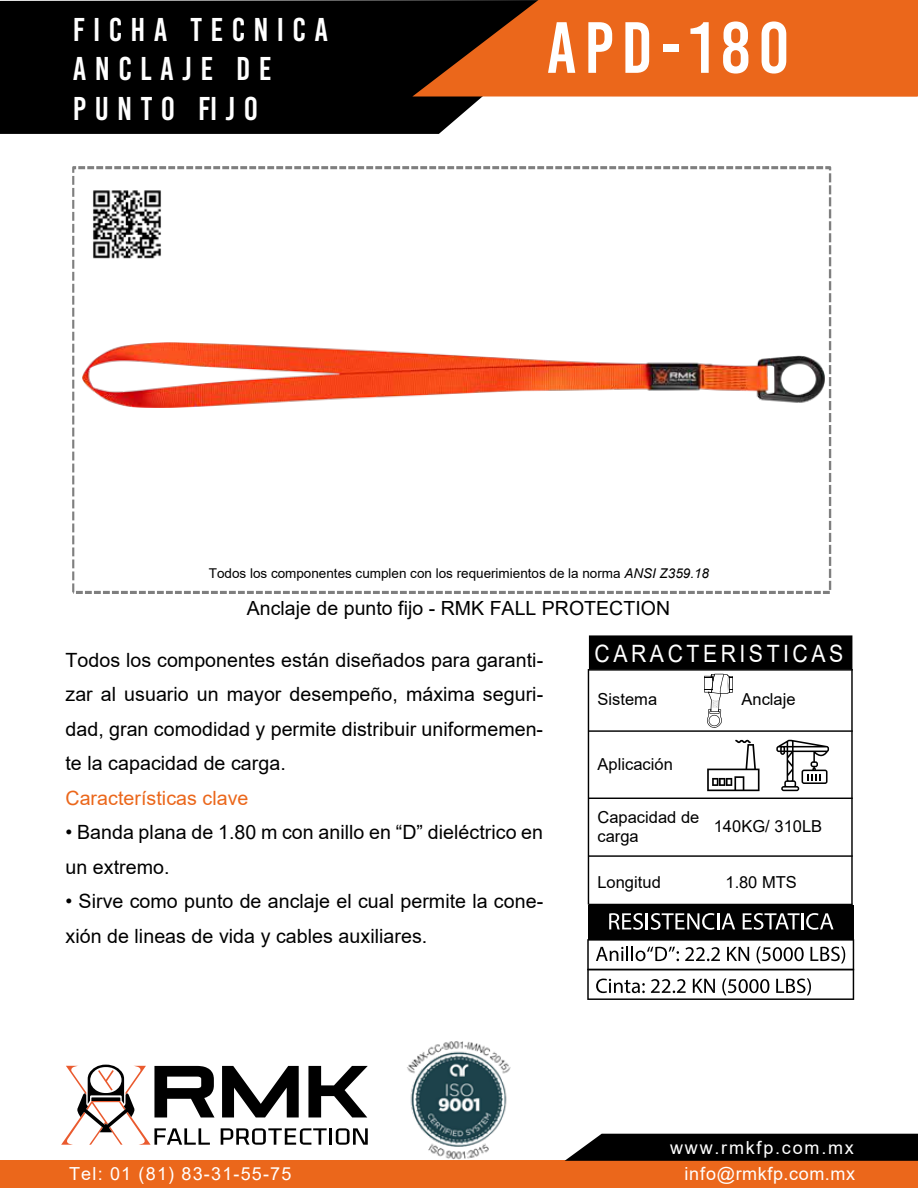
<style>
.page{position:relative;width:918px;height:1188px;background:#fff}
.page>*{position:absolute;margin:0;border:0;box-sizing:border-box;transform-origin:0 0}
.t1{font:72.3px "Bebas Kai";letter-spacing:.105em;color:#fff}
.t2{font:33px/39.6px "Bebas Kai";letter-spacing:.255em;color:#fff}
.t3{font:23.85px "Arial";letter-spacing:.165em;color:#fff;scale:.89 1}
.t4{font:19.65px/34.5px "Arial";color:#000}
.t5{font:19.65px "Arial";color:#eb671b}
.t6{font:19.5px "Arial";color:#000}
.t7{font:18px "Arial";letter-spacing:.065em;color:#fff}
.t8{font:18px "Arial";letter-spacing:.03em;color:#fff}
.t9{font:18px "Arial";letter-spacing:.1em;color:#fff}
.t10{font:16.5px/19.8px "Arial";color:#000}
.t11{font:13.5px "Arial";color:#000}
.s1{font-style:italic}
</style>
<div class="page">
<svg style="left:72px;top:166px;width:759px;height:428px"></svg>
<div style="left:0;top:1161px;width:918px;height:27px;background:#eb671b"></div>
<div style="left:0;top:0;width:482px;height:134px;background:#000"></div>
<svg style="left:412px;top:0;width:506px;height:97px;background:#cd5a18"></svg>
<img style="left:403px;top:1041px;width:112px;height:120px">
<svg style="left:565px;top:1134px;width:353px;height:27px;background:#0e0d0d"></svg>
<svg style="left:222px;top:1066px;width:77px;height:51px"></svg>
<svg style="left:308px;top:1066px;width:60px;height:51px"></svg>
<svg style="left:221px;top:1128px;width:147px;height:17px"></svg>
<svg style="left:61px;top:1065px;width:154px;height:80px"></svg>
<img style="left:91px;top:188px;width:71px;height:71px">
<hr style="left:588px;top:730px;width:265px;height:2px;background:#000">
<hr style="left:588px;top:798px;width:265px;height:1px;background:#000">
<hr style="left:588px;top:855px;width:265px;height:2px;background:#000">
<hr style="left:588px;top:669px;width:1px;height:235px;background:#000">
<hr style="left:851px;top:669px;width:2px;height:235px;background:#000">
<hr style="left:588px;top:904px;width:265px;height:1px;background:#000">
<svg style="left:707px;top:739px;width:53px;height:52px"></svg>
<svg style="left:776px;top:740px;width:53px;height:51px"></svg>
<svg style="left:589px;top:635px;width:263px;height:93px"></svg>
<img style="left:83px;top:343px;width:741px;height:65px">
<div style="left:588px;top:905px;width:265px;height:35px;background:#010101"></div>
<svg style="left:609px;top:913px;width:126px;height:17px"></svg>
<svg style="left:743px;top:913px;width:91px;height:17px"></svg>
<svg style="left:587px;top:939px;width:267px;height:61px"></svg>
<h2 class="t2" style="left:73px;top:10px;width:257px">FICHA TECNICA<br>ANCLAJE DE<br>PUNTO FIJO</h2>
<h1 class="t1" style="left:547px;top:9px;width:244px">APD-180</h1>
<p class="t11" style="left:209px;top:564px;width:502px">Todos los componentes cumplen con los requerimientos de la norma <span class="s1">ANSI Z359.18</span></p>
<p class="t6" style="left:247px;top:595px;width:425px">Anclaje de punto fijo - RMK FALL PROTECTION</p>
<p class="t4" style="left:65px;top:642px;width:479px;text-align:justify">Todos los componentes están diseñados para garanti&shy;zar al usuario un mayor desempeño, máxima seguri&shy;dad, gran comodidad y permite distribuir uniformemen&shy;te la capacidad de carga.</p>
<p class="t5" style="left:65px;top:784px;width:185px">Características clave</p>
<p class="t4" style="left:65px;top:815px;width:479px">• Banda plana de 1.80 m con anillo en “D” dieléctrico en un extremo.</p>
<p class="t4" style="left:65px;top:884px;width:479px">• Sirve como punto de anclaje el cual permite la cone&shy;xión de lineas de vida y cables auxiliares.</p>
<p class="t3" style="left:595px;top:637px;width:281px">CARACTERISTICAS</p>
<p class="t10" style="left:741px;top:689px;width:56px">Anclaje</p>
<p class="t10" style="left:597px;top:689px;width:61px">Sistema</p>
<p class="t10" style="left:597px;top:754px;width:77px">Aplicación</p>
<p class="t10" style="left:597px;top:807px;width:104px">Capacidad de carga</p>
<p class="t10" style="left:597px;top:872px;width:65px">Longitud</p>
<p class="t10" style="left:714px;top:817px;width:110px">140KG/ 310LB</p>
<p class="t10" style="left:726px;top:872px;width:73px">1.80 MTS</p>
<p class="t7" style="left:69px;top:1162px;width:224px">Tel: 01 (81) 83-31-55-75</p>
<p class="t9" style="left:670px;top:1135px;width:185px">www.rmkfp.com.mx</p>
<p class="t8" style="left:684px;top:1162px;width:172px">info@rmkfp.com.mx</p>
</div>
